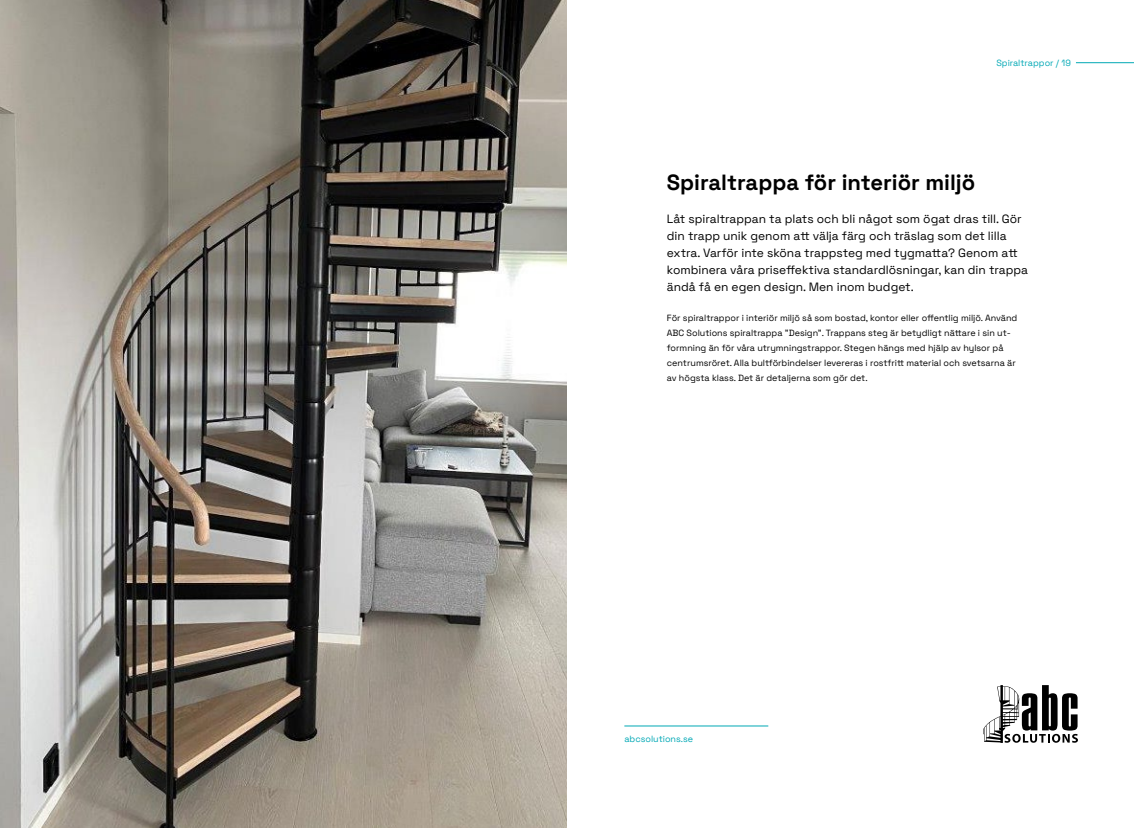
<style>
.page{position:relative;width:1134px;height:828px;background:#fff}
.page>*{position:absolute;margin:0;border:0;box-sizing:border-box;transform-origin:0 0}
.t1{font:300 22px "Space Grotesk";color:#000}
.t2{font:300 12px/17px "Space Grotesk";color:#000}
.t3{font:300 9px/15px "Space Grotesk";color:#000}
.t4{font:300 9px "Space Grotesk";color:#00a8b5}
</style>
<div class="page">
<img style="left:0;top:0;width:567px;height:828px">
<hr style="left:1076px;top:62px;width:58px;height:1px;background:#00a8b5">
<svg style="left:983px;top:685px;width:95px;height:58px"></svg>
<hr style="left:624px;top:725px;width:144px;height:1px;background:#00a8b5">
<p class="t4" style="left:996px;top:56px;width:76px">Spiraltrappor / 19</p>
<h1 class="t1" style="left:667px;top:167px;width:310px">Spiraltrappa för interiör miljö</h1>
<p class="t2" style="left:667px;top:210px;width:363px">Låt spiraltrappan ta plats och bli något som ögat dras till. Gör din trapp unik genom att välja färg och träslag som det lilla extra. Varför inte sköna trappsteg med tygmatta? Genom att kombinera våra priseffektiva standardlösningar, kan din trappa ändå få en egen design. Men inom budget.</p>
<p class="t3" style="left:667px;top:310px;width:352px">För spiraltrappor i interiör miljö så som bostad, kontor eller offentlig miljö. Använd ABC Solutions spiraltrappa ”Design”. Trappans steg är betydligt nättare i sin ut&shy;formning än för våra utrymningstrappor. Stegen hängs med hjälp av hylsor på centrumsröret. Alla bultförbindelser levereras i rostfritt material och svetsarna är av högsta klass. Det är detaljerna som gör det.</p>
<p class="t4" style="left:624px;top:732px;width:70px">abcsolutions.se</p>
</div>
